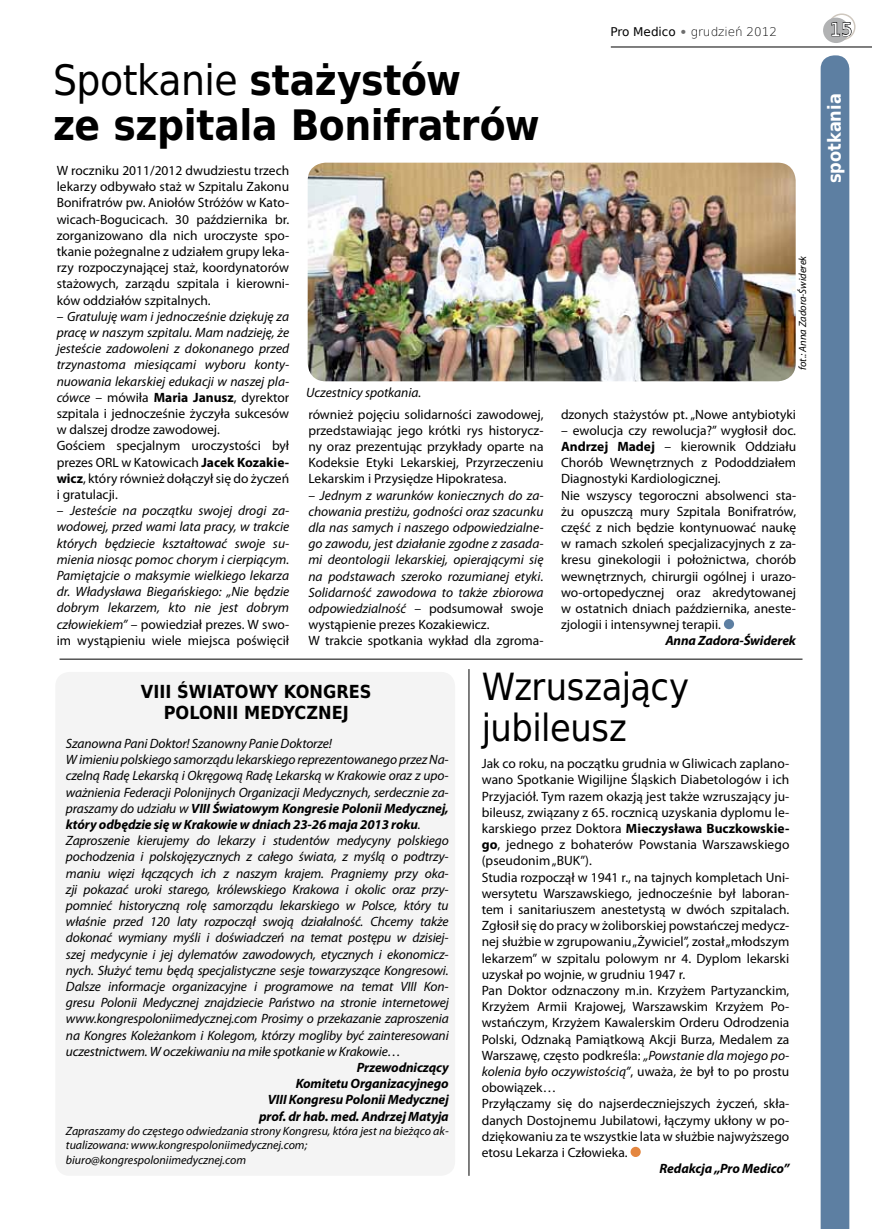
<style>
.page{position:relative;width:872px;height:1229px;background:#fff}
.page>*{position:absolute;margin:0;border:0;box-sizing:border-box;transform-origin:0 0}
.t1{font:700 42px/45px "DejaVu Sans Condensed";letter-spacing:-.01em;color:#000}
.t2{font:37.5px/40.5px "DejaVu Sans Condensed";letter-spacing:-.01em;color:#000}
.t3{font:700 18px/21.6px "DejaVu Sans Condensed";color:#000;text-align:center}
.t4{font:700 18px "DejaVu Sans Condensed";color:#fff}
.t5{font:18px "DejaVu Sans";color:#fff}
.t6{font:italic 13.5px/16.2px "Myriad Pro";letter-spacing:-.01em;color:#000}
.t7{font:13.5px/16.2px "Myriad Pro";color:#000;text-align:justify}
.t8{font:italic 700 13.5px/16.2px "Myriad Pro";letter-spacing:-.01em;color:#000;text-align:right}
.t9{font:italic 12px/14.4px "Myriad Pro";color:#000}
.t10{font:200 12px "DejaVu Sans";color:#000}
.t11{font:italic 10.5px "Myriad Pro";color:#000}
.s1{font-weight:400}
.s2{font-style:normal}
.s3{font-weight:700;font-style:normal}
.s4{font-family:"Ottawa";font-weight:400;color:#6e6e6e}
.s5{font-weight:700}
.s6{font-style:italic}
</style>
<div class="page">
<div style="left:828px;top:13px;width:27px;height:27px;border:2px solid #cfc8bf;border-radius:50%"></div>
<div style="left:823px;top:18px;width:26px;height:25px;background:#b1b2b3;border-radius:50%"></div>
<hr style="left:611px;top:47px;width:261px;height:1px;background:#000">
<svg style="left:831px;top:22px;width:21px;height:15px"></svg>
<div style="left:55px;top:672px;width:400px;height:504px;background:#f4f4f4;border-radius:14px"></div>
<div style="left:820px;top:55px;width:29px;height:1174px;background:#5d7fa2"></div>
<div style="left:630px;top:1147px;width:10px;height:10px;background:#e4863f;border-radius:50%"></div>
<div style="left:724px;top:619px;width:10px;height:10px;background:#5d7fa2;border-radius:50%"></div>
<img style="left:308px;top:163px;width:487px;height:218px">
<hr style="left:60px;top:659px;width:742px;height:1px;background:#000">
<hr style="left:469px;top:669px;width:1px;height:507px;background:#000">
<h1 class="t1" style="left:53px;top:56px;width:488px"><span class="s1">Spotkanie</span> stażystów<br>ze szpitala Bonifratrów</h1>
<p class="t7" style="left:57px;top:162px;width:234px">W roczniku 2011/2012 dwudziestu trzech lekarzy odbywało staż w Szpitalu Zakonu Bonifratrów pw. Aniołów Stróżów w Kato&shy;wicach-Bogucicach. 30 października br. zorganizowano dla nich uroczyste spo&shy;tkanie pożegnalne z udziałem grupy leka&shy;rzy rozpoczynającej staż, koordynatorów stażowych, zarządu szpitala i kierowni&shy;ków oddziałów szpitalnych.</p>
<p class="t6" style="left:57px;top:308px;width:234px"><span class="s2">–</span> Gratuluję wam i jednocześnie dziękuję za pracę w naszym szpitalu. Mam nadzieję, że jesteście zadowoleni z dokonanego przed trzynastoma miesiącami wyboru konty&shy;nuowania lekarskiej edukacji w naszej pla&shy;cówce <span class="s2">– mówiła</span> <span class="s3">Maria Janusz</span><span class="s2">, dyrektor szpitala i jednocześnie życzyła sukcesów w dalszej drodze zawodowej.<br>Gościem specjalnym uroczystości był prezes ORL w Katowicach</span> <span class="s3">Jacek Kozakie&shy;wicz</span><span class="s2">, który również dołączył się do życzeń i gratulacji.</span></p>
<p class="t6" style="left:57px;top:502px;width:234px;text-align:justify"><span class="s2">–</span> Jesteście na początku swojej drogi za&shy;wodowej, przed wami lata pracy, w trakcie których będziecie kształtować swoje su&shy;mienia niosąc pomoc chorym i cierpiącym.<br>Pamiętajcie o maksymie wielkiego lekarza dr. Władysława Biegańskiego: „Nie będzie dobrym lekarzem, kto nie jest dobrym człowiekiem” <span class="s2">– powiedział prezes. W swo&shy;im wystąpieniu wiele miejsca poświęcił</span></p>
<p class="t6" style="left:306px;top:384px;width:116px">Uczestnicy spotkania.</p>
<p class="t7" style="left:308px;top:406px;width:237px">również pojęciu solidarności zawodowej, przedstawiając jego krótki rys historycz&shy;ny oraz prezentując przykłady oparte na Kodeksie Etyki Lekarskiej, Przyrzeczeniu Lekarskim i Przysiędze Hipokratesa.</p>
<p class="t6" style="left:308px;top:487px;width:237px"><span class="s2">–</span> Jednym z warunków koniecznych do za&shy;chowania prestiżu, godności oraz szacunku dla nas samych i naszego odpowiedzialne&shy;go zawodu, jest działanie zgodne z zasada&shy;mi deontologii lekarskiej, opierającymi się na podstawach szeroko rozumianej etyki.<br>Solidarność zawodowa to także zbiorowa odpowiedzialność <span class="s2">– podsumował swoje wystąpienie prezes Kozakiewicz.<br>W trakcie spotkania wykład dla zgroma-</span></p>
<p class="t10" style="left:610px;top:22px;width:168px"><span class="s1">Pro Medico</span> <span class="s4">•</span> grudzień 2012</p>
<h3 class="t5" style="left:829px;top:15px;width:24px">15</h3>
<h3 class="t4" style="left:819px;top:183px;width:91px;rotate:-90deg">spotkania</h3>
<p class="t11" style="left:796px;top:370px;width:116px;rotate:-90deg">fot.: Anna Zadora-Świderek</p>
<p class="t7" style="left:561px;top:406px;width:237px">dzonych stażystów pt. „Nowe antybiotyki</p>
<p class="t7" style="left:561px;top:422px;width:237px;text-align:left">– ewolucja czy rewolucja?” wygłosił doc.<br><span class="s5">Andrzej Madej</span> – kierownik Oddziału Chorób Wewnętrznych z Pododdziałem Diagnostyki Kardiologicznej.<br>Nie wszyscy tegoroczni absolwenci sta&shy;żu opuszczą mury Szpitala Bonifratrów, część z nich będzie kontynuować naukę w ramach szkoleń specjalizacyjnych z za&shy;kresu ginekologii i położnictwa, chorób wewnętrznych, chirurgii ogólnej i urazo&shy;wo-ortopedycznej oraz akredytowanej w ostatnich dniach października, aneste&shy;zjologii i intensywnej terapii.</p>
<p class="t8" style="left:665px;top:632px;width:132px">Anna Zadora-Świderek</p>
<h3 class="t3" style="left:141px;top:680px;width:232px">VIII ŚWIATOWY KONGRES<br>POLONII MEDYCZNEJ</h3>
<p class="t6" style="left:66px;top:735px;width:384px">Szanowna Pani Doktor! Szanowny Panie Doktorze!<br>W imieniu polskiego samorządu lekarskiego reprezentowanego przez Na&shy;czelną Radę Lekarską i Okręgową Radę Lekarską w Krakowie oraz z upo&shy;ważnienia Federacji Polonijnych Organizacji Medycznych, serdecznie za&shy;praszamy do udziału w <span class="s5">VIII Światowym Kongresie Polonii Medycznej, który odbędzie się w Krakowie w dniach 23-26 maja 2013 roku</span>.<br>Zaproszenie kierujemy do lekarzy i studentów medycyny polskiego pochodzenia i polskojęzycznych z całego świata, z myślą o podtrzy&shy;maniu więzi łączących ich z naszym krajem. Pragniemy przy oka&shy;zji pokazać uroki starego, królewskiego Krakowa i okolic oraz przy&shy;pomnieć historyczną rolę samorządu lekarskiego w Polsce, który tu właśnie przed 120 laty rozpoczął swoją działalność. Chcemy także dokonać wymiany myśli i doświadczeń na temat postępu w dzisiej&shy;szej medycynie i jej dylematów zawodowych, etycznych i ekonomicz&shy;nych. Służyć temu będą specjalistyczne sesje towarzyszące Kongresowi.<br>Dalsze informacje organizacyjne i programowe na temat VIII Kon&shy;gresu Polonii Medycznej znajdziecie Państwo na stronie internetowej www.kongrespoloniimedycznej.com Prosimy o przekazanie zaproszenia na Kongres Koleżankom i Kolegom, którzy mogliby być zainteresowani uczestnictwem. W oczekiwaniu na miłe spotkanie w Krakowie…</p>
<p class="t8" style="left:259px;top:1059px;width:191px">Przewodniczący<br>Komitetu Organizacyjnego<br>VIII Kongresu Polonii Medycznej prof. dr hab. med. Andrzej Matyja</p>
<p class="t9" style="left:66px;top:1123px;width:384px">Zapraszamy do częstego odwiedzania strony Kongresu, która jest na bieżąco ak&shy;tualizowana: www.kongrespoloniimedycznej.com; biuro@kongrespoloniimedycznej.com</p>
<h2 class="t2" style="left:482px;top:666px;width:209px">Wzruszający jubileusz</h2>
<p class="t7" style="left:482px;top:755px;width:309px;text-align:left">Jak co roku, na początku grudnia w Gliwicach zaplano&shy;wano Spotkanie Wigilijne Śląskich Diabetologów i ich Przyjaciół. Tym razem okazją jest także wzruszający ju&shy;bileusz, związany z 65. rocznicą uzyskania dyplomu le&shy;karskiego przez Doktora <span class="s5">Mieczysława Buczkowskie&shy;go</span>, jednego z bohaterów Powstania Warszawskiego (pseudonim „BUK”).<br>Studia rozpoczął w 1941 r., na tajnych kompletach Uni&shy;wersytetu Warszawskiego, jednocześnie był laboran&shy;tem i sanitariuszem anestetystą w dwóch szpitalach.<br>Zgłosił się do pracy w żoliborskiej powstańczej medycz&shy;nej służbie w zgrupowaniu „Żywiciel”, został „młodszym lekarzem” w szpitalu polowym nr 4. Dyplom lekarski uzyskał po wojnie, w grudniu 1947 r.<br>Pan Doktor odznaczony m.in. Krzyżem Partyzanckim, Krzyżem Armii Krajowej, Warszawskim Krzyżem Po&shy;wstańczym, Krzyżem Kawalerskim Orderu Odrodzenia Polski, Odznaką Pamiątkową Akcji Burza, Medalem za Warszawę, często podkreśla: <span class="s6">„Powstanie dla mojego po&shy;kolenia było oczywistością”</span>, uważa, że był to po prostu obowiązek…<br>Przyłączamy się do najserdeczniejszych życzeń, skła&shy;danych Dostojnemu Jubilatowi, łączymy ukłony w po&shy;dziękowaniu za te wszystkie lata w służbie najwyższego etosu Lekarza i Człowieka.</p>
<p class="t8" style="left:659px;top:1160px;width:131px">Redakcja „Pro Medico”</p>
</div>
